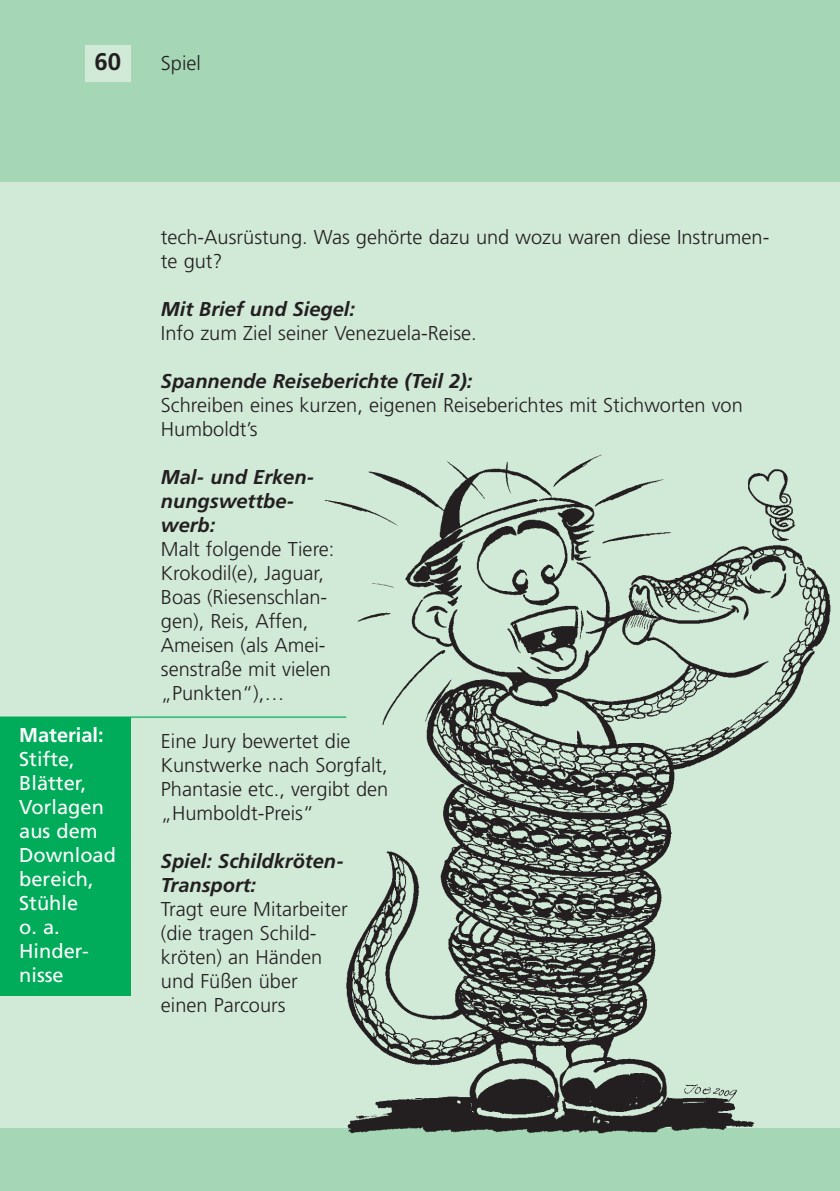
<style>
.page{position:relative;width:840px;height:1191px;background:#fff}
.page>*{position:absolute;margin:0;border:0;box-sizing:border-box;transform-origin:0 0}
.t1{font:700 24px "Frutiger";color:#231f20}
.t2{font:300 20px/24px "Frutiger";color:#231f20}
.t3{font:italic 700 20px/24px "Frutiger";color:#231f20}
.t4{font:20px/24px "Frutiger";color:#fff}
.t5{font:700 20px "Frutiger";color:#fff}
</style>
<div class="page">
<div style="left:0;top:137px;width:839px;height:1054px;background:#d1e9d7"></div>
<div style="left:0;top:1128px;width:839px;height:63px;background:#a5d6b5"></div>
<div style="left:0;top:0;width:839px;height:181px;background:#a5d6b5"></div>
<div style="left:85px;top:45px;width:45px;height:37px;background:#d1e9d7"></div>
<div style="left:0;top:717px;width:130px;height:279px;background:#00ac5a"></div>
<hr style="left:0;top:716px;width:346px;height:1px;background:#00ac5a">
<img style="left:316px;top:454px;width:515px;height:680px">
<p class="t1" style="left:94px;top:52px;width:28px">60</p>
<p class="t2" style="left:161px;top:53px;width:41px">Spiel</p>
<p class="t5" style="left:19px;top:727px;width:86px">Material:</p>
<p class="t4" style="left:19px;top:748px;width:98px">Stifte,<br>Blätter,<br>Vorlagen aus dem<br>Download bereich,<br>Stühle<br>o. a.<br>Hinder&shy;nisse</p>
<p class="t2" style="left:161px;top:226px;width:609px">tech-Ausrüstung. Was gehörte dazu und wozu waren diese Instrumen&shy;te gut?</p>
<p class="t3" style="left:161px;top:298px;width:195px">Mit Brief und Siegel:</p>
<p class="t2" style="left:161px;top:322px;width:317px">Info zum Ziel seiner Venezuela-Reise.</p>
<p class="t3" style="left:161px;top:370px;width:313px">Spannende Reiseberichte (Teil 2):</p>
<p class="t2" style="left:161px;top:394px;width:583px">Schreiben eines kurzen, eigenen Reiseberichtes mit Stichworten von<br>Humboldt’s</p>
<p class="t3" style="left:161px;top:466px;width:155px">Mal- und Erken&shy;nungswettbe&shy;werb:</p>
<p class="t2" style="left:161px;top:538px;width:175px">Malt folgende Tiere:<br>Krokodil(e), Jaguar,<br>Boas (Riesenschlan&shy;gen), Reis, Affen,<br>Ameisen (als Amei&shy;senstraße mit vielen „Punkten“),…</p>
<p class="t2" style="left:161px;top:730px;width:229px">Eine Jury bewertet die<br>Kunstwerke nach Sorgfalt,<br>Phantasie etc., vergibt den „Humboldt-Preis“</p>
<p class="t3" style="left:161px;top:850px;width:184px">Spiel: Schildkröten-<br>Transport:</p>
<p class="t2" style="left:161px;top:898px;width:188px">Tragt eure Mitarbeiter (die tragen Schild&shy;kröten) an Händen und Füßen über einen Parcours</p>
</div>
